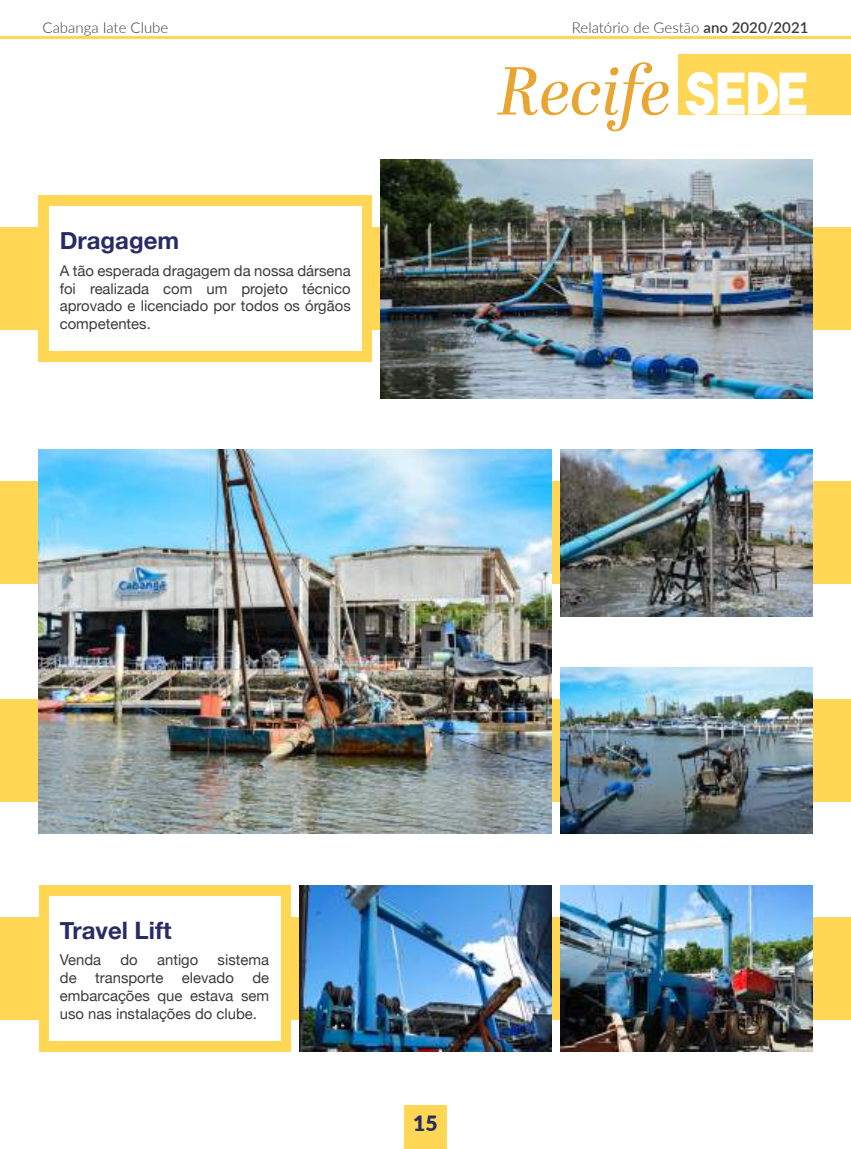
<style>
.page{position:relative;width:851px;height:1149px;background:#fff}
.page>*{position:absolute;margin:0;border:0;box-sizing:border-box;transform-origin:0 0}
.t1{font:italic 67.5px "Abril Display";letter-spacing:-.01em;color:#e9a531}
.t2{font:700 24px "Helvetica Neue";color:#292c64}
.t3{font:900 21px "Lato";color:#292c64}
.t4{font:300 15px "Lato";color:#3c3c3b}
.t5{font:14.85px/17.9px "Helvetica Neue";color:#3c3c3b;text-align:justify}
.s1{font-weight:600}
.s2{font-family:"The Bold Font";font-style:normal;font-size:57px;color:#fff}
</style>
<div class="page">
<hr style="left:0;top:36px;width:850px;height:2px;background:#ffd754">
<div style="left:404px;top:1104px;width:42px;height:44px;background:#ffd754"></div>
<div style="left:0;top:228px;width:850px;height:102px;background:#ffd754"></div>
<img style="left:380px;top:159px;width:432px;height:239px">
<div style="left:0;top:699px;width:850px;height:102px;background:#ffd754"></div>
<div style="left:0;top:916px;width:850px;height:103px;background:#ffd754"></div>
<div style="left:678px;top:54px;width:172px;height:61px;background:#ffd754"></div>
<div style="left:39px;top:196px;width:333px;height:166px;background:#ffd754"></div>
<div style="left:49px;top:206px;width:312px;height:145px;background:#fff"></div>
<div style="left:0;top:481px;width:850px;height:103px;background:#ffd754"></div>
<img style="left:560px;top:667px;width:252px;height:166px">
<img style="left:39px;top:449px;width:512px;height:384px">
<img style="left:560px;top:449px;width:252px;height:167px">
<div style="left:39px;top:884px;width:251px;height:167px;background:#ffd754"></div>
<div style="left:49px;top:895px;width:231px;height:145px;background:#fff"></div>
<img style="left:299px;top:885px;width:252px;height:166px">
<img style="left:560px;top:885px;width:252px;height:166px">
<p class="t4" style="left:43px;top:17px;width:127px">Cabanga Iate Clube</p>
<p class="t4" style="left:571px;top:17px;width:238px">Relatório de Gestão <span class="s1">ano 2020/2021</span></p>
<h2 class="t2" style="left:60px;top:226px;width:121px">Dragagem</h2>
<p class="t5" style="left:60px;top:261px;width:292px">A tão esperada dragagem da nossa dársena foi realizada com um projeto técnico aprovado e licenciado por todos os órgãos competentes.</p>
<h1 class="t1" style="left:497px;top:43px;width:312px">Recife <span class="s2">Sede</span></h1>
<h2 class="t2" style="left:60px;top:914px;width:113px">Travel Lift</h2>
<p class="t5" style="left:60px;top:950px;width:43px">Venda</p>
<p class="t5" style="left:120px;top:950px;width:19px">do</p>
<p class="t5" style="left:157px;top:950px;width:43px">antigo</p>
<p class="t5" style="left:60px;top:950px;width:211px;text-indent:158px">sistema de transporte elevado de embarcações que estava sem uso nas instalações do clube.</p>
<h3 class="t3" style="left:413px;top:1106px;width:26px">15</h3>
</div>
